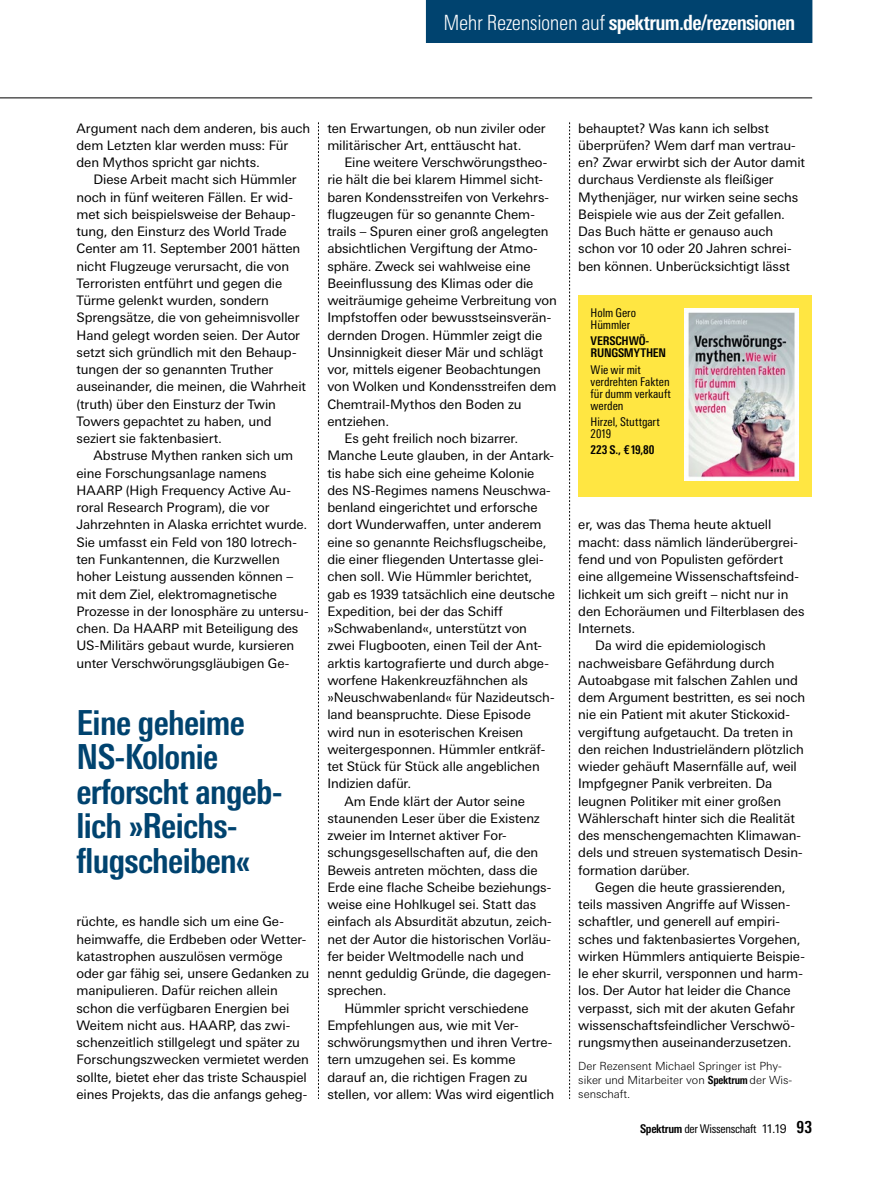
<style>
.page{position:relative;width:893px;height:1191px;background:#fff}
.page>*{position:absolute;margin:0;border:0;box-sizing:border-box;transform-origin:0 0}
.Pullquote{font:700 condensed 34.5px/34.5px "Univers Next Pro";letter-spacing:-.02em;color:#00436f}
.t1{font:700 condensed 21px "Univers Next Pro";letter-spacing:-.035em;color:#fff}
.Grundtext_mit_Einzug{font:13.2px/17.2px "Univers Next Pro";letter-spacing:-.01em;color:#000}
.REZENSIONEN_Grundtex{font:condensed 12px/12px "Univers Next Pro";letter-spacing:-.005em;color:#000}
.REZENSIONEN_Grundtex-2{font:condensed 12px "Univers Next Pro";letter-spacing:-.025em;color:#000}
.REZENSIONEN_Titel_Bu{font:700 condensed 12px/12px "Univers Next Pro";letter-spacing:-.015em;color:#000}
.REZENSIONEN_Grundtex-3{font:700 condensed 12px "Univers Next Pro";letter-spacing:-.01em;color:#000}
.Autor_unten{font:300 11.25px/14.2px "Univers Next Pro";color:#000}
.s1{font-weight:300}
.s2{font-weight:700;font-stretch:condensed}
.s3{font-weight:700}
.s4{font-stretch:normal}
.s5{font-weight:700;font-size:16.5px}
</style>
<div class="page">
<div style="left:426px;top:0;width:386px;height:43px;background:#00436f"></div>
<svg style="left:318px;top:122px;width:1px;height:977px"></svg>
<svg style="left:569px;top:122px;width:1px;height:977px"></svg>
<hr style="left:0;top:98px;width:812px;height:1px;background:#000">
<div style="left:578px;top:295px;width:234px;height:201px;background:#ffe642"></div>
<img style="left:684px;top:308px;width:115px;height:173px">
<h2 class="t1" style="left:444px;top:10px;width:353px"><span class="s1">Mehr Rezensionen auf</span> spektrum.de/rezensionen</h2>
<p class="Grundtext_mit_Einzug" style="left:77px;top:119px;width:235px">Argument nach dem anderen, bis auch dem Letzten klar werden muss: Für den Mythos spricht gar nichts.</p>
<p class="Grundtext_mit_Einzug" style="left:77px;top:171px;width:231px;text-indent:17px">Diese Arbeit macht sich Hümmler noch in fünf weiteren Fällen. Er wid&shy;met sich beispielsweise der Behaup&shy;tung, den Einsturz des World Trade Center am 11. September 2001 hätten nicht Flugzeuge verursacht, die von Terroristen entführt und gegen die Türme gelenkt wurden, sondern Sprengsätze, die von geheimnisvoller Hand gelegt worden seien. Der Autor setzt sich gründlich mit den Behaup&shy;tungen der so genannten Truther auseinander, die meinen, die Wahrheit (truth) über den Einsturz der Twin Towers gepachtet zu haben, und seziert sie faktenbasiert.</p>
<p class="Grundtext_mit_Einzug" style="left:77px;top:447px;width:234px;text-indent:17px">Abstruse Mythen ranken sich um eine Forschungsanlage namens HAARP (High Frequency Active Au&shy;roral Research Program), die vor Jahrzehnten in Alaska errichtet wurde.<br>Sie umfasst ein Feld von 180 lotrech&shy;ten Funkantennen, die Kurzwellen hoher Leistung aussenden können – mit dem Ziel, elektromagnetische Prozesse in der Ionosphäre zu untersu&shy;chen. Da HAARP mit Beteiligung des US-Militärs gebaut wurde, kursieren unter Verschwörungsgläubigen Ge-</p>
<p class="Pullquote" style="left:77px;top:705px;width:208px">Eine geheime<br>NS-Kolonie erforscht angeb&shy;lich »Reichs&shy;flugscheiben«</p>
<p class="Grundtext_mit_Einzug" style="left:77px;top:913px;width:234px">rüchte, es handle sich um eine Ge&shy;heimwaffe, die Erdbeben oder Wetter&shy;katastrophen auszulösen vermöge oder gar fähig sei, unsere Gedanken zu manipulieren. Dafür reichen allein schon die verfügbaren Energien bei Weitem nicht aus. HAARP, das zwi&shy;schenzeitlich stillgelegt und später zu Forschungszwecken vermietet werden sollte, bietet eher das triste Schauspiel eines Projekts, das die anfangs geheg-</p>
<p class="Grundtext_mit_Einzug" style="left:327px;top:119px;width:220px">ten Erwartungen, ob nun ziviler oder militärischer Art, enttäuscht hat.</p>
<p class="Grundtext_mit_Einzug" style="left:327px;top:154px;width:231px;text-indent:17px">Eine weitere Verschwörungstheo&shy;rie hält die bei klarem Himmel sicht&shy;baren Kondensstreifen von Verkehrs&shy;flugzeugen für so genannte Chem&shy;trails – Spuren einer groß angelegten absichtlichen Vergiftung der Atmo&shy;sphäre. Zweck sei wahlweise eine Beeinflussung des Klimas oder die weiträumige geheime Verbreitung von Impfstoffen oder bewusstseinsverän&shy;dernden Drogen. Hümmler zeigt die Unsinnigkeit dieser Mär und schlägt vor, mittels eigener Beobachtungen von Wolken und Kondensstreifen dem Chemtrail-Mythos den Boden zu entziehen.</p>
<p class="Grundtext_mit_Einzug" style="left:327px;top:430px;width:229px;text-indent:17px">Es geht freilich noch bizarrer.<br>Manche Leute glauben, in der Antark&shy;tis habe sich eine geheime Kolonie des NS-Regimes namens Neuschwa&shy;benland eingerichtet und erforsche dort Wunderwaffen, unter anderem eine so genannte Reichsflugscheibe, die einer fliegenden Untertasse glei&shy;chen soll. Wie Hümmler berichtet, gab es 1939 tatsächlich eine deutsche Expedition, bei der das Schiff »Schwabenland«, unterstützt von zwei Flugbooten, einen Teil der Ant&shy;arktis kartografierte und durch abge&shy;worfene Hakenkreuzfähnchen als »Neuschwabenland« für Nazideutsch&shy;land beanspruchte. Diese Episode wird nun in esoterischen Kreisen weitergesponnen. Hümmler entkräf&shy;tet Stück für Stück alle angeblichen Indizien dafür.</p>
<p class="Grundtext_mit_Einzug" style="left:327px;top:792px;width:226px;text-indent:17px">Am Ende klärt der Autor seine staunenden Leser über die Existenz zweier im Internet aktiver For&shy;schungsgesellschaften auf, die den Beweis antreten möchten, dass die Erde eine flache Scheibe beziehungs&shy;weise eine Hohlkugel sei. Statt das einfach als Absurdität abzutun, zeich&shy;net der Autor die historischen Vorläu&shy;fer beider Weltmodelle nach und nennt geduldig Gründe, die dagegen&shy;sprechen.</p>
<p class="Grundtext_mit_Einzug" style="left:327px;top:999px;width:228px;text-indent:17px">Hümmler spricht verschiedene Empfehlungen aus, wie mit Ver&shy;schwörungsmythen und ihren Vertre&shy;tern umzugehen sei. Es komme darauf an, die richtigen Fragen zu stellen, vor allem: Was wird eigentlich</p>
<p class="Grundtext_mit_Einzug" style="left:578px;top:119px;width:228px">behauptet? Was kann ich selbst überprüfen? Wem darf man vertrau&shy;en? Zwar erwirbt sich der Autor damit durchaus Verdienste als fleißiger Mythenjäger, nur wirken seine sechs Beispiele wie aus der Zeit gefallen.<br>Das Buch hätte er genauso auch schon vor 10 oder 20 Jahren schrei&shy;ben können. Unberücksichtigt lässt</p>
<p class="REZENSIONEN_Grundtex" style="left:591px;top:307px;width:47px">Holm Gero<br>Hümmler</p>
<p class="REZENSIONEN_Titel_Bu" style="left:591px;top:335px;width:77px">VERSCHWÖ-<br>RUNGSMYTHEN</p>
<p class="REZENSIONEN_Grundtex" style="left:591px;top:363px;width:82px">Wie wir mit verdrehten Fakten für dumm verkauft werden</p>
<p class="REZENSIONEN_Grundtex" style="left:591px;top:415px;width:71px">Hirzel, Stuttgart<br>2019</p>
<p class="REZENSIONEN_Grundtex-3" style="left:591px;top:443px;width:65px">223 S., € 19,80</p>
<p class="Grundtext_mit_Einzug" style="left:578px;top:516px;width:228px">er, was das Thema heute aktuell macht: dass nämlich länderübergrei&shy;fend und von Populisten gefördert eine allgemeine Wissenschaftsfeind&shy;lichkeit um sich greift – nicht nur in den Echoräumen und Filterblasen des<br>Internets.</p>
<p class="Grundtext_mit_Einzug" style="left:578px;top:637px;width:228px;text-indent:17px">Da wird die epidemiologisch nachweisbare Gefährdung durch Autoabgase mit falschen Zahlen und dem Argument bestritten, es sei noch nie ein Patient mit akuter Stickoxid&shy;vergiftung aufgetaucht. Da treten in den reichen Industrieländern plötzlich wieder gehäuft Masernfälle auf, weil Impfgegner Panik verbreiten. Da leugnen Politiker mit einer großen Wählerschaft hinter sich die Realität des menschengemachten Klimawan&shy;dels und streuen systematisch Desin&shy;formation darüber.</p>
<p class="Grundtext_mit_Einzug" style="left:578px;top:878px;width:228px;text-indent:17px">Gegen die heute grassierenden, teils massiven Angriffe auf Wissen&shy;schaftler, und generell auf empiri&shy;sches und faktenbasiertes Vorgehen, wirken Hümmlers antiquierte Beispie&shy;le eher skurril, versponnen und harm&shy;los. Der Autor hat leider die Chance verpasst, sich mit der akuten Gefahr wissenschaftsfeindlicher Verschwö&shy;rungsmythen auseinanderzusetzen.</p>
<p class="Autor_unten" style="left:578px;top:1058px;width:215px">Der Rezensent Michael Springer ist Phy&shy;siker und Mitarbeiter von <span class="s2">Spektrum</span> der Wis&shy;senschaft.</p>
<p class="REZENSIONEN_Grundtex-2" style="left:640px;top:1122px;width:174px"><span class="s3">Spektrum</span> der Wissenschaft <span class="s4">11.19</span> <span class="s5">93</span></p>
</div>
